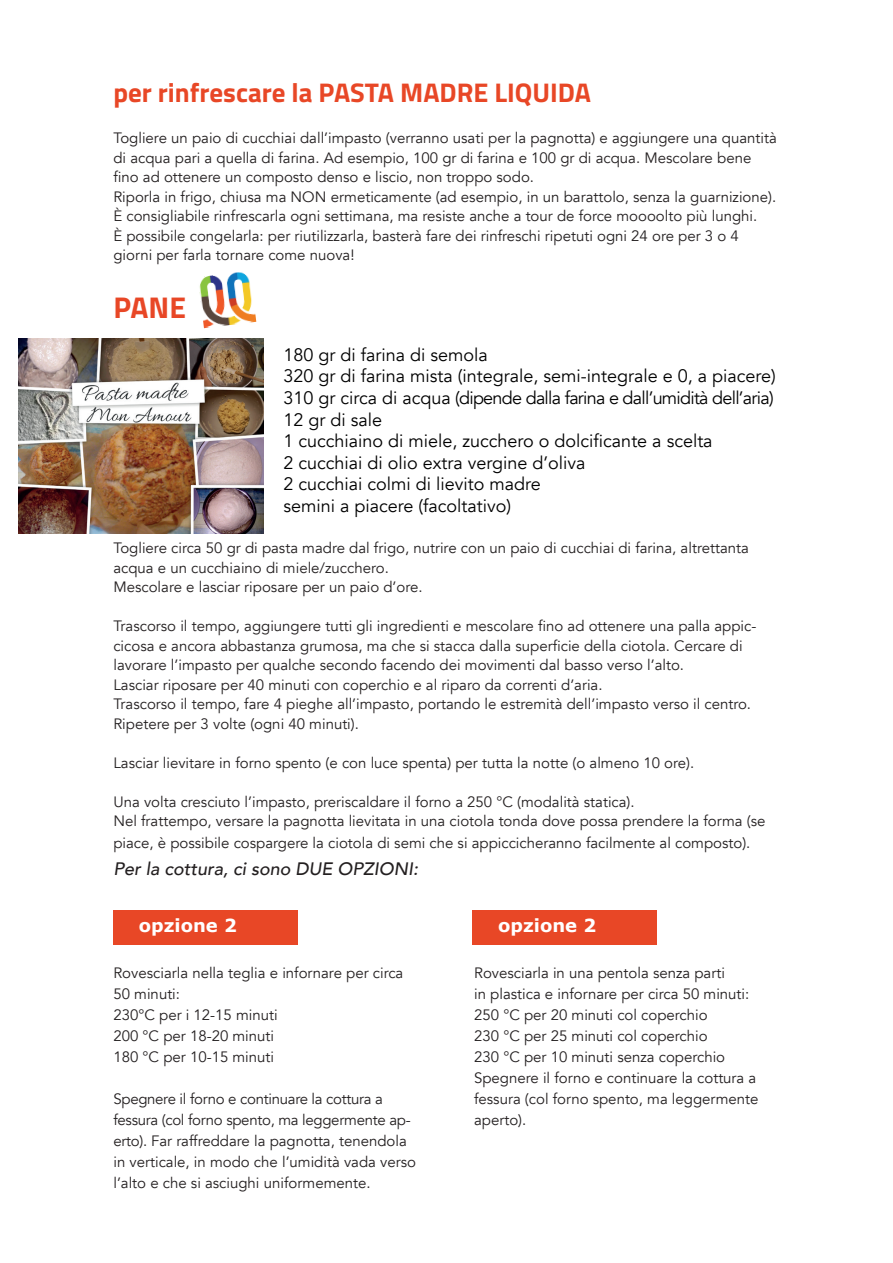
<style>
.page{position:relative;width:893px;height:1263px;background:#fff}
.page>*{position:absolute;margin:0;border:0;box-sizing:border-box;transform-origin:0 0}
.t1{font:700 30px "Titillium";color:#e84726}
.t2{font:700 27px "Titillium";color:#e84726}
.t3{font:18px/21.6px "Avenir";color:#000}
.t4{font:italic 500 18px "Avenir";color:#231f20}
.t5{font:700 18px "Verdana";color:#fff}
.t6{font:15px/21px "Avenir";color:#231f20}
</style>
<div class="page">
<div style="left:473px;top:911px;width:184px;height:34px;background:#e84726"></div>
<div style="left:113px;top:911px;width:185px;height:34px;background:#e84726"></div>
<img style="left:199px;top:272px;width:57px;height:56px">
<img style="left:18px;top:339px;width:245px;height:195px">
<h2 class="t2" style="left:113px;top:72px;width:479px">per rinfrescare la PASTA MADRE LIQUIDA</h2>
<p class="t6" style="left:113px;top:128px;width:665px;line-height:19.5px">Togliere un paio di cucchiai dall’impasto (verranno usati per la pagnotta) e aggiungere una quantità di acqua pari a quella di farina. Ad esempio, 100 gr di farina e 100 gr di acqua. Mescolare bene fino ad ottenere un composto denso e liscio, non troppo sodo.<br>Riporla in frigo, chiusa ma NON ermeticamente (ad esempio, in un barattolo, senza la guarnizione).<br>È consigliabile rinfrescarla ogni settimana, ma resiste anche a tour de force moooolto più lunghi.<br>È possibile congelarla: per riutilizzarla, basterà fare dei rinfreschi ripetuti ogni 24 ore per 3 o 4 giorni per farla tornare come nuova!</p>
<h1 class="t1" style="left:113px;top:284px;width:74px">PANE</h1>
<p class="t3" style="left:284px;top:344px;width:494px">180 gr di farina di semola<br>320 gr di farina mista (integrale, semi-integrale e 0, a piacere)<br>310 gr circa di acqua (dipende dalla farina e dall’umidità dell’aria)<br>12 gr di sale<br>1 cucchiaino di miele, zucchero o dolcificante a scelta<br>2 cucchiai di olio extra vergine d’oliva<br>2 cucchiai colmi di lievito madre<br>semini a piacere (facoltativo)</p>
<p class="t6" style="left:113px;top:538px;width:637px;line-height:19.5px">Togliere circa 50 gr di pasta madre dal frigo, nutrire con un paio di cucchiai di farina, altrettanta acqua e un cucchiaino di miele/zucchero.<br>Mescolare e lasciar riposare per un paio d’ore.</p>
<p class="t6" style="left:113px;top:616px;width:644px;line-height:19.5px">Trascorso il tempo, aggiungere tutti gli ingredienti e mescolare fino ad ottenere una palla appic&shy;cicosa e ancora abbastanza grumosa, ma che si stacca dalla superficie della ciotola. Cercare di lavorare l’impasto per qualche secondo facendo dei movimenti dal basso verso l’alto.<br>Lasciar riposare per 40 minuti con coperchio e al riparo da correnti d’aria.<br>Trascorso il tempo, fare 4 pieghe all’impasto, portando le estremità dell’impasto verso il centro.<br>Ripetere per 3 volte (ogni 40 minuti).</p>
<p class="t6" style="left:113px;top:752px;width:582px">Lasciar lievitare in forno spento (e con luce spenta) per tutta la notte (o almeno 10 ore).</p>
<p class="t6" style="left:113px;top:792px;width:653px;line-height:19.5px">Una volta cresciuto l’impasto, preriscaldare il forno a 250 °C (modalità statica).<br>Nel frattempo, versare la pagnotta lievitata in una ciotola tonda dove possa prendere la forma (se</p>
<p class="t6" style="left:113px;top:832px;width:639px">piace, è possibile cospargere la ciotola di semi che si appiccicheranno facilmente al composto).</p>
<p class="t4" style="left:113px;top:858px;width:306px">Per la cottura, ci sono DUE OPZIONI:</p>
<p class="t5" style="left:139px;top:914px;width:99px">opzione 2</p>
<p class="t5" style="left:498px;top:914px;width:99px">opzione 2</p>
<p class="t6" style="left:113px;top:962px;width:291px">Rovesciarla nella teglia e infornare per circa<br>50 minuti:<br>230°C per i 12-15 minuti<br>200 °C per 18-20 minuti<br>180 °C per 10-15 minuti</p>
<p class="t6" style="left:113px;top:1088px;width:304px">Spegnere il forno e continuare la cottura a fessura (col forno spento, ma leggermente ap&shy;erto). Far raffreddare la pagnotta, tenendola in verticale, in modo che l’umidità vada verso l’alto e che si asciughi uniformemente.</p>
<p class="t6" style="left:474px;top:962px;width:286px">Rovesciarla in una pentola senza parti<br>in plastica e infornare per circa 50 minuti:<br>250 °C per 20 minuti col coperchio<br>230 °C per 25 minuti col coperchio<br>230 °C per 10 minuti senza coperchio Spegnere il forno e continuare la cottura a fessura (col forno spento, ma leggermente aperto).</p>
</div>
